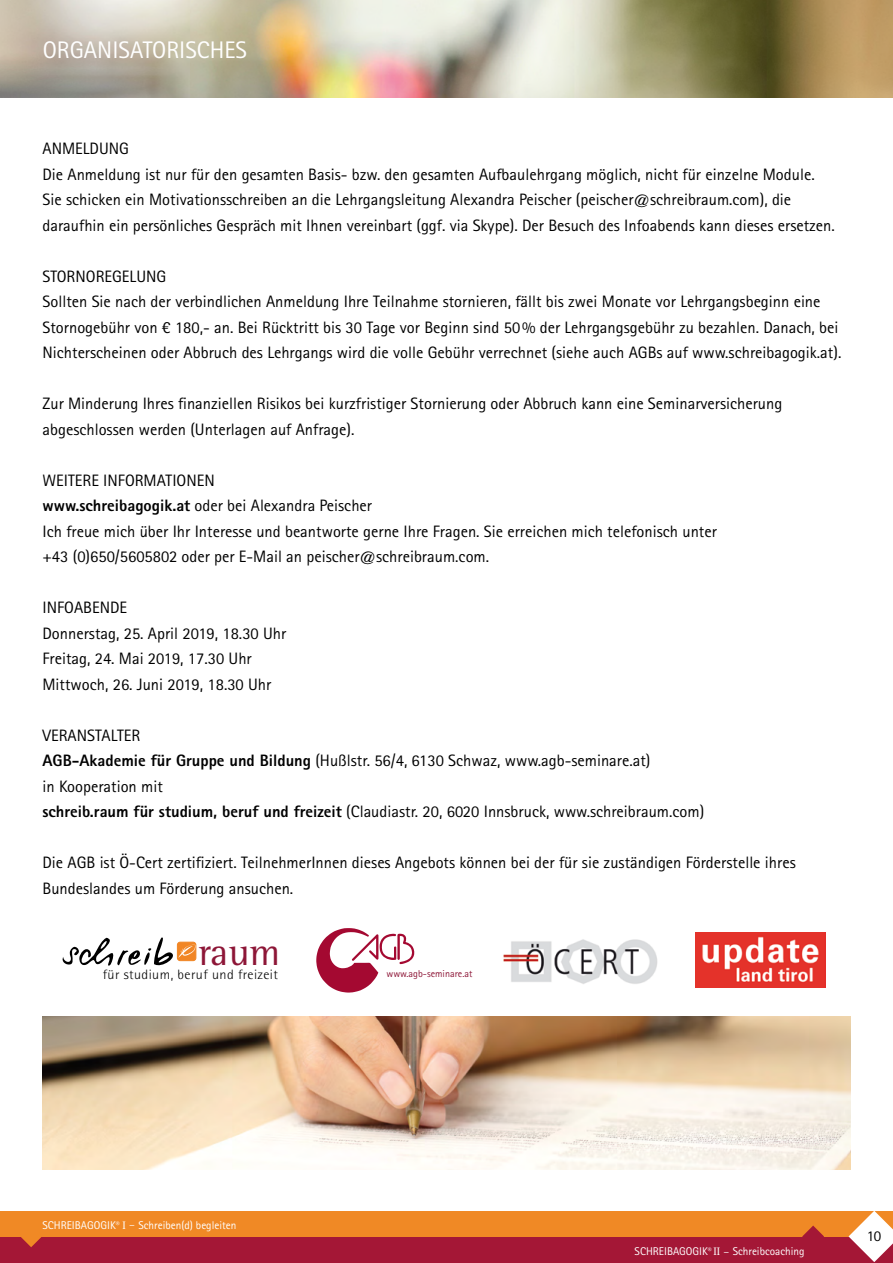
<style>
.page{position:relative;width:893px;height:1263px;background:#fff}
.page>*{position:absolute;margin:0;border:0;box-sizing:border-box;transform-origin:0 0}
.t1{font:39.15px "Rotis Semi Serif Std";color:#8d1637}
.t2{font:24px "Rotis Sans Serif Std";color:#fff}
.t3{font:16.5px/25.5px "Rotis Sans Serif Std";color:#000}
.t4{font:15px "Rotis Sans Serif Std";color:#000}
.t5{font:300 13.5px "Rotis Semi Sans Std";letter-spacing:.03em;color:#000;scale:1.04 1}
.t6{font:11.25px "Rotis Sans Serif Std";color:#fff}
.t7{font:10.05px "Rotis Sans Serif Std";color:#8d1637}
.s1{font-weight:800}
.s2{font-family:"Rotis Serif Std"}
</style>
<div class="page">
<div style="left:0;top:1235px;width:893px;height:28px;background:#a41736"></div>
<svg style="left:20px;top:1236px;width:22px;height:11px"></svg>
<div style="left:0;top:1211px;width:893px;height:25px;background:#f08925"></div>
<svg style="left:802px;top:1225px;width:22px;height:12px"></svg>
<svg style="left:848px;top:1211px;width:45px;height:51px"></svg>
<img style="left:0;top:0;width:893px;height:98px">
<img style="left:503px;top:939px;width:155px;height:45px">
<img style="left:695px;top:933px;width:131px;height:54px">
<svg style="left:316px;top:928px;width:98px;height:64px"></svg>
<div style="left:177px;top:942px;width:19px;height:19px;border:1px solid #f18625;border-radius:3px"></div>
<svg style="left:62px;top:937px;width:133px;height:29px"></svg>
<img style="left:43px;top:1016px;width:807px;height:153px">
<h2 class="t2" style="left:43px;top:36px;width:206px">ORGANISATORISCHES</h2>
<p class="t3" style="left:43px;top:136px;width:794px">ANMELDUNG<br>Die Anmeldung ist nur für den gesamten Basis- bzw. den gesamten Aufbaulehrgang möglich, nicht für einzelne Module.<br>Sie schicken ein Motivationsschreiben an die Lehrgangsleitung Alexandra Peischer (peischer@schreibraum.com), die daraufhin ein persönliches Gespräch mit Ihnen vereinbart (ggf. via Skype). Der Besuch des Infoabends kann dieses ersetzen.</p>
<p class="t3" style="left:43px;top:263px;width:800px">STORNOREGELUNG<br>Sollten Sie nach der verbindlichen Anmeldung Ihre Teilnahme stornieren, fällt bis zwei Monate vor Lehrgangsbeginn eine Stornogebühr von € 180,- an. Bei Rücktritt bis 30 Tage vor Beginn sind 50 % der Lehrgangsgebühr zu bezahlen. Danach, bei Nichterscheinen oder Abbruch des Lehrgangs wird die volle Gebühr verrechnet (siehe auch AGBs auf www.schreibagogik.at).</p>
<p class="t3" style="left:43px;top:391px;width:741px">Zur Minderung Ihres finanziellen Risikos bei kurzfristiger Stornierung oder Abbruch kann eine Seminarversicherung abgeschlossen werden (Unterlagen auf Anfrage).</p>
<p class="t3" style="left:43px;top:467px;width:676px">WEITERE INFORMATIONEN<br><span class="s1">www.schreibagogik.at</span> oder bei Alexandra Peischer<br>Ich freue mich über Ihr Interesse und beantworte gerne Ihre Fragen. Sie erreichen mich telefonisch unter +43 (0)650/5605802 oder per E-Mail an peischer@schreibraum.com.</p>
<p class="t3" style="left:43px;top:595px;width:245px">INFOABENDE<br>Donnerstag, 25. April 2019, 18.30 Uhr<br>Freitag, 24. Mai 2019, 17.30 Uhr<br>Mittwoch, 26. Juni 2019, 18.30 Uhr</p>
<p class="t3" style="left:43px;top:722px;width:663px">VERANSTALTER<br><span class="s1">AGB-Akademie für Gruppe und Bildung</span> (Hußlstr. 56/4, 6130 Schwaz, www.agb-seminare.at)<br>in Kooperation mit<br><span class="s1">schreib.raum für studium, beruf und freizeit</span> (Claudiastr. 20, 6020 Innsbruck, www.schreibraum.com)</p>
<p class="t3" style="left:43px;top:850px;width:755px">Die AGB ist Ö-Cert zertifiziert. TeilnehmerInnen dieses Angebots können bei der für sie zuständigen Förderstelle ihres<br>Bundeslandes um Förderung ansuchen.</p>
<h1 class="t1" style="left:199px;top:929px;width:83px">raum</h1>
<p class="t5" style="left:103px;top:967px;width:170px">für studium, beruf und freizeit</p>
<p class="t7" style="left:387px;top:967px;width:87px">www.agb-seminare.at</p>
<p class="t6" style="left:43px;top:1219px;width:195px">SCHREIBAGOGIK<sup>®</sup> <span class="s2">I –</span> Schreiben(d) begleiten</p>
<p class="t6" style="left:635px;top:1245px;width:171px">SCHREIBAGOGIK<sup>®</sup> <span class="s2">II –</span> Schreibcoaching</p>
<p class="t4" style="left:867px;top:1227px;width:16px">10</p>
</div>
